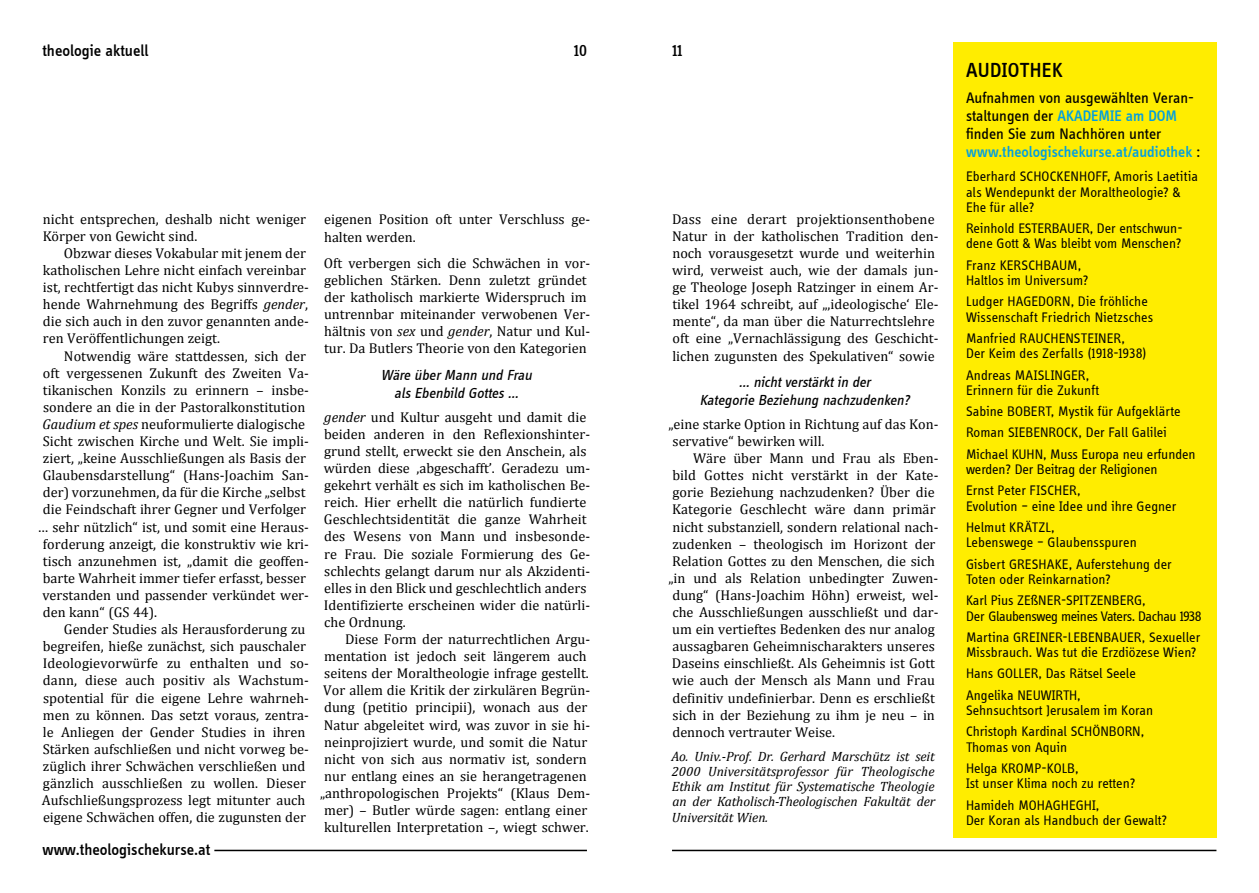
<style>
.page{position:relative;width:1259px;height:893px;background:#fff}
.page>*{position:absolute;margin:0;border:0;box-sizing:border-box;transform-origin:0 0}
.t1{font:500 21px "Info Disp";letter-spacing:.02em;color:#000}
.t2{font:500 16.5px "Info Disp";color:#000}
.t3{font:15.75px/18px "Info Disp";color:#000}
.t4{font:italic 15px/18px "Info Disp";color:#000;text-align:center}
.t5{font:14.25px/17.1px "Cambria";color:#000}
.t6{font:14.25px/21.3px "Info Disp";color:#000}
.t7{font:italic 13.5px/15.3px "Cambria";letter-spacing:-.005em;color:#000;text-align:justify}
.s1{font-style:italic}
.s2{font-weight:500;color:#009ee0}
</style>
<div class="page">
<hr style="left:672px;top:850px;width:544px;height:1px;background:#000">
<hr style="left:214px;top:850px;width:373px;height:1px;background:#000">
<div style="left:953px;top:43px;width:263px;height:795px;background:#ffed00"></div>
<p class="t2" style="left:43px;top:41px;width:107px">theologie aktuell</p>
<p class="t2" style="left:574px;top:41px;width:15px">10</p>
<p class="t2" style="left:672px;top:41px;width:12px">11</p>
<p class="t5" style="left:43px;top:210px;width:265px">nicht entsprechen, deshalb nicht weniger<br>Körper von Gewicht sind.</p>
<p class="t5" style="left:43px;top:244px;width:267px;text-indent:21px">Obzwar dieses Vokabular mit jenem der katholischen Lehre nicht einfach vereinbar ist, rechtfertigt das nicht Kubys sinnverdre&shy;hende Wahrnehmung des Begriffs <span class="s1">gender</span>, die sich auch in den zuvor genannten ande&shy;ren Veröffentlichungen zeigt.</p>
<p class="t5" style="left:64px;top:347px;width:244px">Notwendig wäre stattdessen, sich der</p>
<p class="t5" style="left:43px;top:364px;width:267px">oft vergessenen Zukunft des Zweiten Va-</p>
<p class="t5" style="left:43px;top:381px;width:267px">tikanischen Konzils zu erinnern – insbe-</p>
<p class="t5" style="left:43px;top:398px;width:264px">sondere an die in der Pastoralkonstitution</p>
<p class="t5" style="left:42px;top:415px;width:264px"><span class="s1">Gaudium et spes</span> neuformulierte dialogische</p>
<p class="t5" style="left:43px;top:433px;width:268px">Sicht zwischen Kirche und Welt. Sie impli-</p>
<p class="t5" style="left:43px;top:450px;width:265px">ziert, „keine Ausschließungen als Basis der</p>
<p class="t5" style="left:43px;top:467px;width:268px">Glaubensdarstellung“ (Hans‑Joachim San-</p>
<p class="t5" style="left:43px;top:484px;width:264px">der) vorzunehmen, da für die Kirche „selbst</p>
<p class="t5" style="left:43px;top:501px;width:265px">die Feindschaft ihrer Gegner und Verfolger</p>
<p class="t5" style="left:38px;top:518px;width:273px">… sehr nützlich“ ist, und somit eine Heraus-</p>
<p class="t5" style="left:43px;top:535px;width:267px">forderung anzeigt, die konstruktiv wie kri-</p>
<p class="t5" style="left:43px;top:552px;width:267px">tisch anzunehmen ist, „damit die geoffen-</p>
<p class="t5" style="left:43px;top:569px;width:265px">barte Wahrheit immer tiefer erfasst, besser</p>
<p class="t5" style="left:42px;top:586px;width:268px">verstanden und passender verkündet wer-</p>
<p class="t5" style="left:43px;top:604px;width:116px">den kann“ (GS 44).</p>
<p class="t5" style="left:64px;top:621px;width:243px">Gender Studies als Herausforderung zu</p>
<p class="t5" style="left:43px;top:638px;width:265px">begreifen, hieße zunächst, sich pauschaler</p>
<p class="t5" style="left:43px;top:655px;width:268px">Ideologievorwürfe zu enthalten und so-</p>
<p class="t5" style="left:43px;top:672px;width:267px">dann, diese auch positiv als Wachstum-</p>
<p class="t5" style="left:43px;top:689px;width:267px">spotential für die eigene Lehre wahrneh-</p>
<p class="t5" style="left:43px;top:706px;width:267px">men zu können. Das setzt voraus, zentra-</p>
<p class="t5" style="left:43px;top:723px;width:264px">le Anliegen der Gender Studies in ihren</p>
<p class="t5" style="left:43px;top:740px;width:268px">Stärken aufschließen und nicht vorweg be-</p>
<p class="t5" style="left:43px;top:757px;width:264px">züglich ihrer Schwächen verschließen und</p>
<p class="t5" style="left:43px;top:775px;width:265px">gänzlich ausschließen zu wollen. Dieser</p>
<p class="t5" style="left:42px;top:792px;width:265px">Aufschließungsprozess legt mitunter auch</p>
<p class="t5" style="left:43px;top:809px;width:265px">eigene Schwächen offen, die zugunsten der</p>
<p class="t2" style="left:43px;top:840px;width:169px">www.theologischekurse.at</p>
<p class="t5" style="left:324px;top:210px;width:267px;line-height:18px">eigenen Position oft unter Verschluss ge&shy;halten werden.</p>
<p class="t5" style="left:324px;top:254px;width:268px">Oft verbergen sich die Schwächen in vor&shy;geblichen Stärken. Denn zuletzt gründet der katholisch markierte Widerspruch im untrennbar miteinander verwobenen Ver&shy;hältnis von <span class="s1">sex</span> und <span class="s1">gender</span>, Natur und Kul&shy;tur. Da Butlers Theorie von den Kategorien</p>
<p class="t5" style="left:672px;top:210px;width:268px">Dass eine derart projektionsenthobene Natur in der katholischen Tradition den&shy;noch vorausgesetzt wurde und weiterhin wird, verweist auch, wie der damals jun&shy;ge Theologe Joseph Ratzinger in einem Ar&shy;tikel 1964 schreibt, auf „‚ideologische‘ Ele&shy;mente“, da man über die Naturrechtslehre oft eine „Vernachlässigung des Geschicht&shy;lichen zugunsten des Spekulativen“ sowie</p>
<p class="t4" style="left:381px;top:365px;width:155px">Wäre überMann und Frau als Ebenbild Gottes …</p>
<p class="t4" style="left:700px;top:373px;width:214px">… nichtverstärktin der<br>Kategorie Beziehung nachzudenken?</p>
<p class="t5" style="left:324px;top:408px;width:268px"><span class="s1">gender</span> und Kultur ausgeht und damit die beiden anderen in den Reflexionshinter&shy;grund stellt, erweckt sie den Anschein, als würden diese ‚abgeschafft’. Geradezu um&shy;gekehrt verhält es sich im katholischen Be&shy;reich. Hier erhellt die natürlich fundierte Geschlechtsidentität die ganze Wahrheit des Wesens von Mann und insbesonde&shy;re Frau. Die soziale Formierung des Ge&shy;schlechts gelangt darum nur als Akzidenti&shy;elles in den Blick und geschlechtlich anders Identifizierte erscheinen wider die natürli&shy;che Ordnung.</p>
<p class="t5" style="left:320px;top:631px;width:271px;text-indent:25px">Diese Form der naturrechtlichen Argu&shy;mentation ist jedoch seit längerem auch seitens der Moraltheologie infrage gestellt.<br>Vor allem die Kritik der zirkulären Begrün&shy;dung (petitio principii), wonach aus der Natur abgeleitet wird, was zuvor in sie hi&shy;neinprojiziert wurde, und somit die Natur nicht von sich aus normativ ist, sondern nur entlang eines an sie herangetragenen „anthropologischen Projekts“ (Klaus Dem&shy;mer) – Butler würde sagen: entlang einer kulturellen Interpretation –, wiegt schwer.</p>
<p class="t5" style="left:668px;top:415px;width:271px">„eine starke Option in Richtung auf das Kon&shy;servative“ bewirken will.</p>
<p class="t5" style="left:668px;top:450px;width:271px;text-indent:25px">Wäre über Mann und Frau als Eben&shy;bild Gottes nicht verstärkt in der Kate&shy;gorie Beziehung nachzudenken? Über die Kategorie Geschlecht wäre dann primär nicht substanziell, sondern relational nach&shy;zudenken – theologisch im Horizont der Relation Gottes zu den Menschen, die sich „in und als Relation unbedingter Zuwen&shy;dung“ (Hans‑Joachim Höhn) erweist, wel&shy;che Ausschließungen ausschließt und dar&shy;um ein vertieftes Bedenken des nur analog aussagbaren Geheimnischarakters unseres Daseins einschließt. Als Geheimnis ist Gott wie auch der Mensch als Mann und Frau definitiv undefinierbar. Denn es erschließt sich in der Beziehung zu ihm je neu – in dennoch vertrauter Weise.</p>
<p class="t7" style="left:671px;top:748px;width:265px">Ao. Univ.-Prof. Dr. Gerhard Marschütz ist seit 2000 Universitätsprofessor für Theologische Ethik am Institut für Systematische Theologie an der Katholisch-Theologischen Fakultät der Universität Wien.</p>
<h1 class="t1" style="left:966px;top:59px;width:98px">AUDIOTHEK</h1>
<p class="t3" style="left:966px;top:88px;width:236px">Aufnahmen von ausgewählten Veran&shy;staltungen der <span class="s2">AKADEMIE am DOM </span>finden Sie zum Nachhören unter <span class="s2">www.theologischekurse.at/audiothek</span> :</p>
<p class="t6" style="left:966px;top:169px;width:233px;line-height:15.3px">Eberhard SCHOCKENHOFF, Amoris Laetitia als Wendepunkt der Moraltheologie? &amp;<br>Ehe für alle?</p>
<p class="t6" style="left:966px;top:221px;width:217px;line-height:15.3px">Reinhold ESTERBAUER, Der entschwun&shy;dene Gott &amp; Was bleibt vom Menschen?</p>
<p class="t6" style="left:966px;top:257px;width:124px;line-height:15.3px">Franz KERSCHBAUM,<br>Haltlos im Universum?</p>
<p class="t6" style="left:966px;top:294px;width:189px;line-height:15.3px">Ludger HAGEDORN, Die fröhliche<br>Wissenschaft Friedrich Nietzsches</p>
<p class="t6" style="left:966px;top:331px;width:182px;line-height:15.3px">Manfried RAUCHENSTEINER,<br>Der Keim des Zerfalls (1918-1938)</p>
<p class="t6" style="left:966px;top:367px;width:135px;line-height:15.3px">Andreas MAISLINGER,<br>Erinnern für die Zukunft</p>
<p class="t6" style="left:966px;top:401px;width:231px">Sabine BOBERT, Mystik für Aufgeklärte<br>Roman SIEBENROCK, Der Fall Galilei<br>Michael KUHN, Muss Europa neu erfunden</p>
<p class="t6" style="left:966px;top:459px;width:193px">werden? Der Beitrag der Religionen<br>Ernst Peter FISCHER,</p>
<p class="t6" style="left:966px;top:495px;width:212px">Evolution – eine Idee und ihre Gegner<br>Helmut KRÄTZL,</p>
<p class="t6" style="left:966px;top:532px;width:207px">Lebenswege – Glaubensspuren<br>Gisbert GRESHAKE, Auferstehung der</p>
<p class="t6" style="left:966px;top:569px;width:181px">Toten oder Reinkarnation?<br>Karl Pius ZEßNER-SPITZENBERG,</p>
<p class="t6" style="left:966px;top:605px;width:237px">Der Glaubensweg meines Vaters. Dachau 1938<br>Martina GREINER-LEBENBAUER, Sexueller</p>
<p class="t6" style="left:966px;top:642px;width:232px">Missbrauch. Was tut die Erzdiözese Wien?<br>Hans GOLLER, Das Rätsel Seele<br>Angelika NEUWIRTH,</p>
<p class="t6" style="left:966px;top:700px;width:189px">Sehnsuchtsort Jerusalem im Koran<br>Christoph Kardinal SCHÖNBORN,</p>
<p class="t6" style="left:966px;top:736px;width:114px">Thomas von Aquin<br>Helga KROMP-KOLB,</p>
<p class="t6" style="left:966px;top:773px;width:171px">Ist unser Klima noch zu retten?<br>Hamideh MOHAGHEGHI,</p>
<p class="t6" style="left:966px;top:809px;width:203px">Der Koran als Handbuch der Gewalt?</p>
</div>
